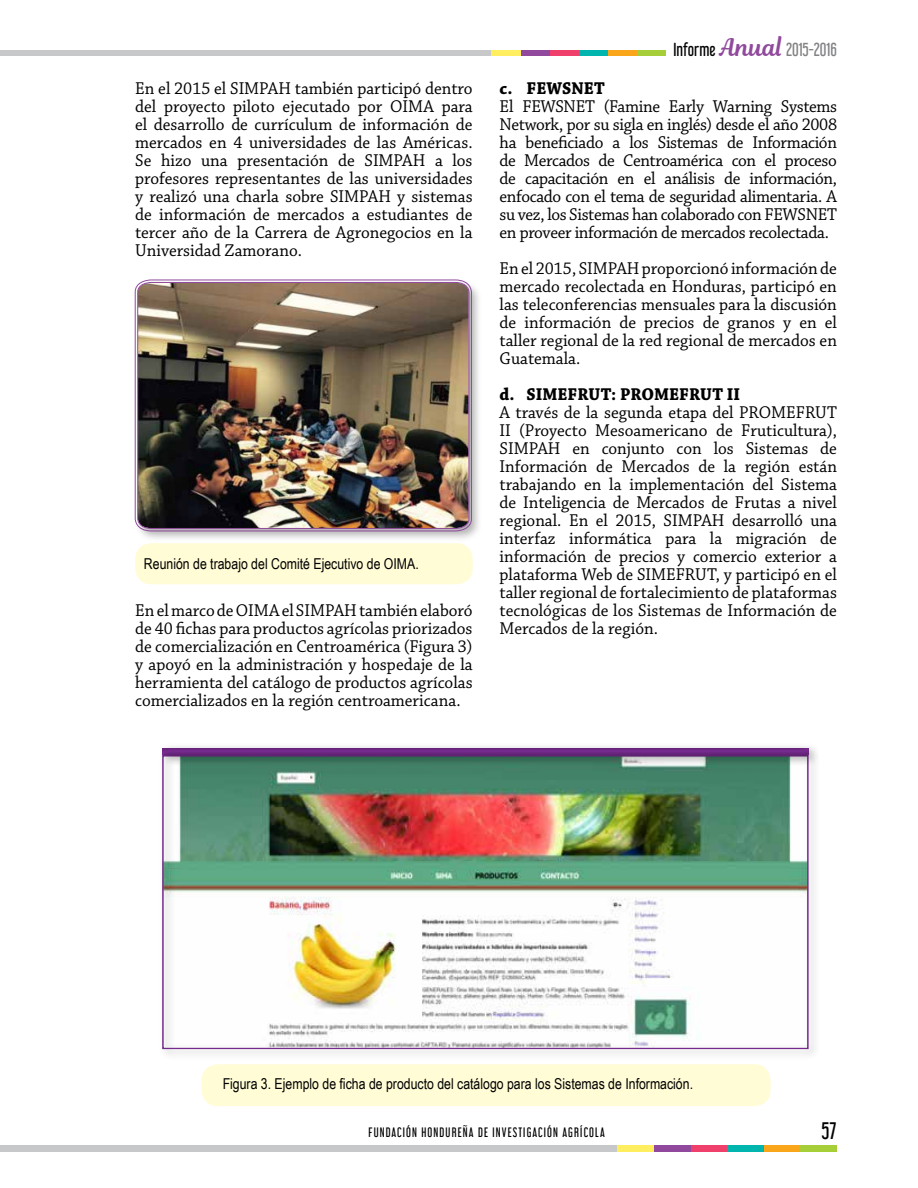
<style>
.page{position:relative;width:918px;height:1188px;background:#fff}
.page>*{position:absolute;margin:0;border:0;box-sizing:border-box;transform-origin:0 0}
.t1{font:21px "Libel Suit Rg";color:#000}
.t2{font:18px/18px "Chaparral Pro";color:#000;text-align:justify;scale:.96 1}
.t3{font:700 18px "Chaparral Pro";color:#000;scale:.96 1}
.t4{font:16.5px "Libel Suit Rg";color:#808285}
.t5{font:15px "Arial Narrow";color:#000}
.t6{font:12px "Libel Suit Rg";letter-spacing:.095em;color:#000}
.s1{color:#000}
.s2{font-family:"Magnolia Script";font-size:24px;color:#90499c}
</style>
<div class="page">
<div style="left:0;top:50px;width:491px;height:6px;background:#c7c8ca"></div>
<div style="left:637px;top:50px;width:29px;height:6px;background:#a6ce39"></div>
<div style="left:608px;top:50px;width:29px;height:6px;background:#faa61a"></div>
<div style="left:579px;top:50px;width:29px;height:6px;background:#00b5ad"></div>
<div style="left:549px;top:50px;width:30px;height:6px;background:#ef3f6b"></div>
<div style="left:520px;top:50px;width:30px;height:6px;background:#90499c"></div>
<div style="left:491px;top:50px;width:29px;height:6px;background:#ffee5f"></div>
<div style="left:0;top:1145px;width:617px;height:6px;background:#c7c8ca"></div>
<div style="left:800px;top:1145px;width:37px;height:6px;background:#a6ce39"></div>
<div style="left:764px;top:1145px;width:36px;height:6px;background:#faa61a"></div>
<div style="left:727px;top:1145px;width:37px;height:6px;background:#00b5ad"></div>
<div style="left:690px;top:1145px;width:37px;height:6px;background:#ef3f6b"></div>
<div style="left:654px;top:1145px;width:37px;height:6px;background:#90499c"></div>
<div style="left:617px;top:1145px;width:37px;height:6px;background:#ffee5f"></div>
<div style="left:133px;top:278px;width:351px;height:266px;background:#000;opacity:.3"></div>
<svg style="left:135px;top:279px;width:337px;height:252px"></svg>
<img style="left:137px;top:282px;width:332px;height:247px">
<div style="left:135px;top:543px;width:338px;height:41px;background:#fffcd6;border-radius:16px"></div>
<div style="left:202px;top:1064px;width:569px;height:42px;background:#fffcd6;border-radius:16px"></div>
<div style="left:158px;top:749px;width:663px;height:311px;background:#000;opacity:.3"></div>
<div style="left:159px;top:752px;width:650px;height:297px;background:#000;opacity:.35"></div>
<div style="left:159px;top:742px;width:662px;height:24px;background:#000;opacity:.3"></div>
<div style="left:159px;top:746px;width:650px;height:9px;background:#000;opacity:.35"></div>
<p class="t2" style="left:135px;top:80px;width:353px">En el 2015 el SIMPAH también participó dentro del proyecto piloto ejecutado por OIMA para el desarrollo de currículum de información de mercados en 4 universidades de las Américas.<br>Se hizo una presentación de SIMPAH a los profesores representantes de las universidades y realizó una charla sobre SIMPAH y sistemas de información de mercados a estudiantes de tercer año de la Carrera de Agronegocios en la Universidad Zamorano.</p>
<p class="t5" style="left:144px;top:552px;width:276px">Reunión de trabajo del Comité Ejecutivo de OIMA.</p>
<p class="t2" style="left:135px;top:602px;width:353px">En el marco de OIMA el SIMPAH también elaboró de 40 fichas para productos agrícolas priorizados de comercialización en Centroamérica (Figura 3) y apoyó en la administración y hospedaje de la herramienta del catálogo de productos agrícolas comercializados en la región centroamericana.</p>
<p class="t4" style="left:674px;top:36px;width:165px"><span class="s1">Informe</span> <span class="s2">Anual</span> 2015-2016</p>
<p class="t3" style="left:500px;top:78px;width:111px">c. FEWSNET</p>
<p class="t2" style="left:500px;top:98px;width:353px">El FEWSNET (Famine Early Warning Systems Network, por su sigla en inglés) desde el año 2008 ha beneficiado a los Sistemas de Información de Mercados de Centroamérica con el proceso de capacitación en el análisis de información, enfocado con el tema de seguridad alimentaria. A su vez, los Sistemas han colaborado con FEWSNET en proveer información de mercados recolectada.</p>
<p class="t2" style="left:500px;top:260px;width:353px">En el 2015, SIMPAH proporcionó información de mercado recolectada en Honduras, participó en las teleconferencias mensuales para la discusión de información de precios de granos y en el taller regional de la red regional de mercados en Guatemala.</p>
<p class="t3" style="left:500px;top:384px;width:252px">d. SIMEFRUT: PROMEFRUT II</p>
<p class="t2" style="left:500px;top:404px;width:353px">A través de la segunda etapa del PROMEFRUT II (Proyecto Mesoamericano de Fruticultura), SIMPAH en conjunto con los Sistemas de Información de Mercados de la región están trabajando en la implementación del Sistema de Inteligencia de Mercados de Frutas a nivel regional. En el 2015, SIMPAH desarrolló una interfaz informática para la migración de información de precios y comercio exterior a plataforma Web de SIMEFRUT, y participó en el taller regional de fortalecimiento de plataformas tecnológicas de los Sistemas de Información de Mercados de la región.</p>
<p class="t5" style="left:223px;top:1073px;width:472px">Figura 3. Ejemplo de ficha de producto del catálogo para los Sistemas de Información.</p>
<p class="t6" style="left:368px;top:1123px;width:238px">FUNDACIÓN HONDUREÑA DE INVESTIGACIÓN AGRÍCOLA</p>
<p class="t1" style="left:822px;top:1113px;width:16px">57</p>
</div>
